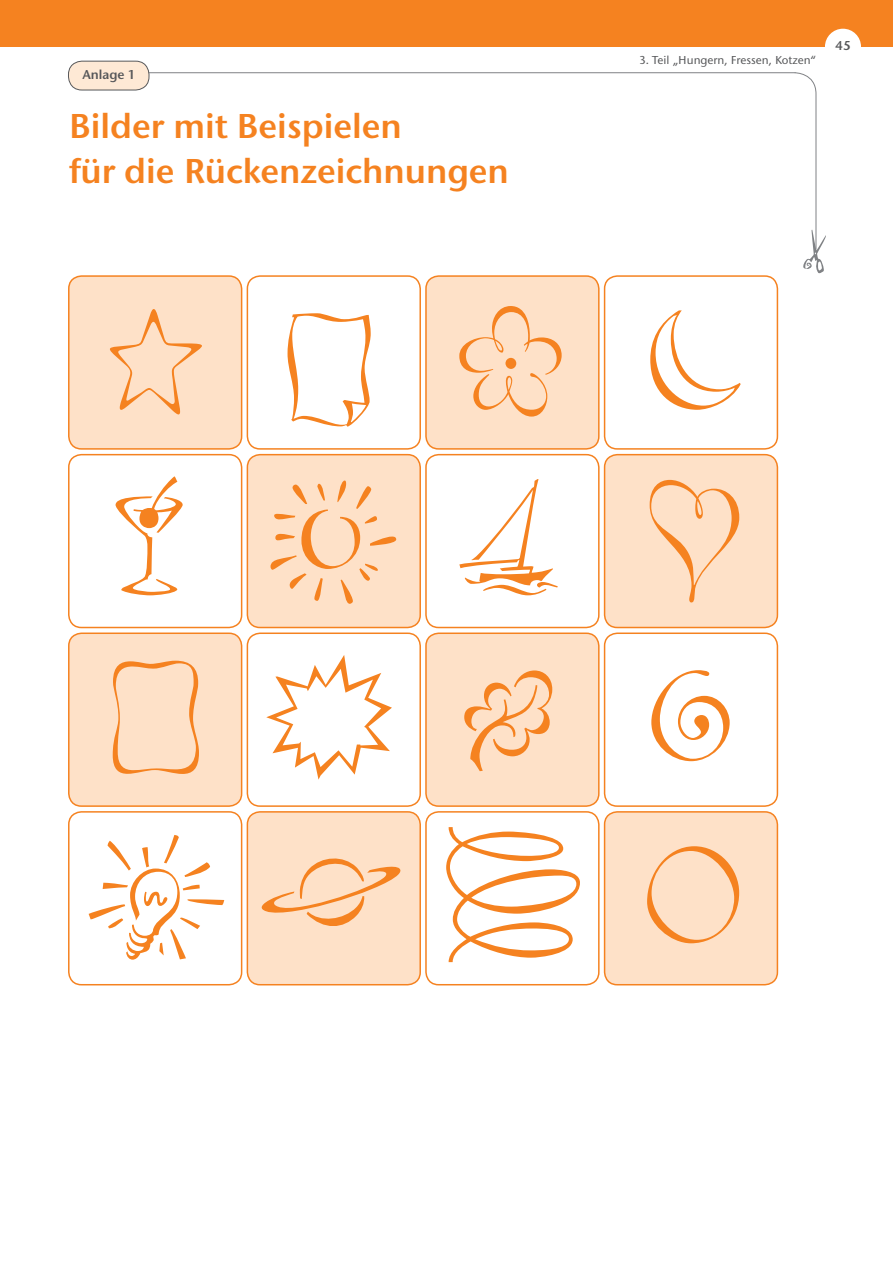
<style>
.page{position:relative;width:893px;height:1263px;background:#fff}
.page>*{position:absolute;margin:0;border:0;box-sizing:border-box;transform-origin:0 0}
.t1{font:600 36px/45px "Stone Sans EF";color:#f58220}
.t2{font:600 13.5px "Stone Sans EF";color:#57585a}
.t3{font:500 12px "Stone Sans EF";color:#57585a}
</style>
<div class="page">
<div style="left:0;top:0;width:893px;height:47px;background:#f58220"></div>
<div style="left:825px;top:29px;width:36px;height:36px;background:#fff;border-radius:50%"></div>
<hr style="left:68px;top:72px;width:727px;height:1px;background:#808285">
<svg style="left:794px;top:72px;width:32px;height:202px"></svg>
<div style="left:69px;top:276px;width:173px;height:173px;background:#fee1c8;border-radius:13px"></div>
<div style="left:68px;top:275px;width:174px;height:175px;border:2px solid #f58220;border-radius:13px"></div>
<div style="left:247px;top:275px;width:174px;height:175px;border:2px solid #f58220;border-radius:13px"></div>
<div style="left:426px;top:276px;width:173px;height:173px;background:#fee1c8;border-radius:13px"></div>
<div style="left:425px;top:275px;width:175px;height:175px;border:2px solid #f58220;border-radius:13px"></div>
<div style="left:604px;top:275px;width:174px;height:175px;border:2px solid #f58220;border-radius:13px"></div>
<div style="left:68px;top:454px;width:174px;height:174px;border:2px solid #f58220;border-radius:13px"></div>
<div style="left:247px;top:455px;width:173px;height:172px;background:#fee1c8;border-radius:13px"></div>
<div style="left:247px;top:454px;width:174px;height:174px;border:2px solid #f58220;border-radius:13px"></div>
<div style="left:425px;top:454px;width:175px;height:174px;border:2px solid #f58220;border-radius:13px"></div>
<div style="left:605px;top:455px;width:172px;height:172px;background:#fee1c8;border-radius:13px"></div>
<div style="left:604px;top:454px;width:174px;height:174px;border:2px solid #f58220;border-radius:13px"></div>
<div style="left:69px;top:633px;width:173px;height:173px;background:#fee1c8;border-radius:13px"></div>
<div style="left:68px;top:632px;width:174px;height:175px;border:2px solid #f58220;border-radius:13px"></div>
<div style="left:247px;top:632px;width:174px;height:175px;border:2px solid #f58220;border-radius:13px"></div>
<div style="left:426px;top:633px;width:173px;height:173px;background:#fee1c8;border-radius:13px"></div>
<div style="left:425px;top:632px;width:175px;height:175px;border:2px solid #f58220;border-radius:13px"></div>
<div style="left:604px;top:632px;width:174px;height:175px;border:2px solid #f58220;border-radius:13px"></div>
<div style="left:68px;top:811px;width:174px;height:174px;border:2px solid #f58220;border-radius:13px"></div>
<div style="left:247px;top:812px;width:173px;height:173px;background:#fee1c8;border-radius:13px"></div>
<div style="left:247px;top:811px;width:174px;height:174px;border:2px solid #f58220;border-radius:13px"></div>
<div style="left:425px;top:811px;width:175px;height:174px;border:2px solid #f58220;border-radius:13px"></div>
<div style="left:605px;top:812px;width:172px;height:173px;background:#fee1c8;border-radius:13px"></div>
<div style="left:604px;top:811px;width:174px;height:174px;border:2px solid #f58220;border-radius:13px"></div>
<svg style="left:110px;top:309px;width:92px;height:105px"></svg>
<svg style="left:650px;top:480px;width:89px;height:122px"></svg>
<svg style="left:459px;top:306px;width:103px;height:111px"></svg>
<svg style="left:270px;top:480px;width:126px;height:124px"></svg>
<svg style="left:650px;top:310px;width:91px;height:100px"></svg>
<svg style="left:647px;top:846px;width:92px;height:97px"></svg>
<svg style="left:113px;top:661px;width:86px;height:113px"></svg>
<svg style="left:464px;top:670px;width:88px;height:101px"></svg>
<svg style="left:446px;top:827px;width:134px;height:135px"></svg>
<svg style="left:266px;top:655px;width:126px;height:125px"></svg>
<svg style="left:261px;top:858px;width:140px;height:68px"></svg>
<svg style="left:651px;top:670px;width:79px;height:91px"></svg>
<svg style="left:459px;top:479px;width:99px;height:116px"></svg>
<svg style="left:288px;top:313px;width:83px;height:114px"></svg>
<svg style="left:89px;top:835px;width:135px;height:125px"></svg>
<svg style="left:116px;top:476px;width:67px;height:119px"></svg>
<div style="left:68px;top:61px;width:81px;height:29px;background:#fee9d5;border-radius:14px"></div>
<div style="left:68px;top:61px;width:81px;height:29px;border:1px solid #57585a;border-radius:14px"></div>
<p class="t2" style="left:82px;top:67px;width:55px">Anlage 1</p>
<p class="t1" style="left:69px;top:103px;width:441px">Bilder mit Beispielen<br>für die Rückenzeichnungen</p>
<p class="t3" style="left:639px;top:53px;width:179px">3. Teil „Hungern, Fressen, Kotzen“</p>
<p class="t2" style="left:835px;top:38px;width:17px">45</p>
</div>
